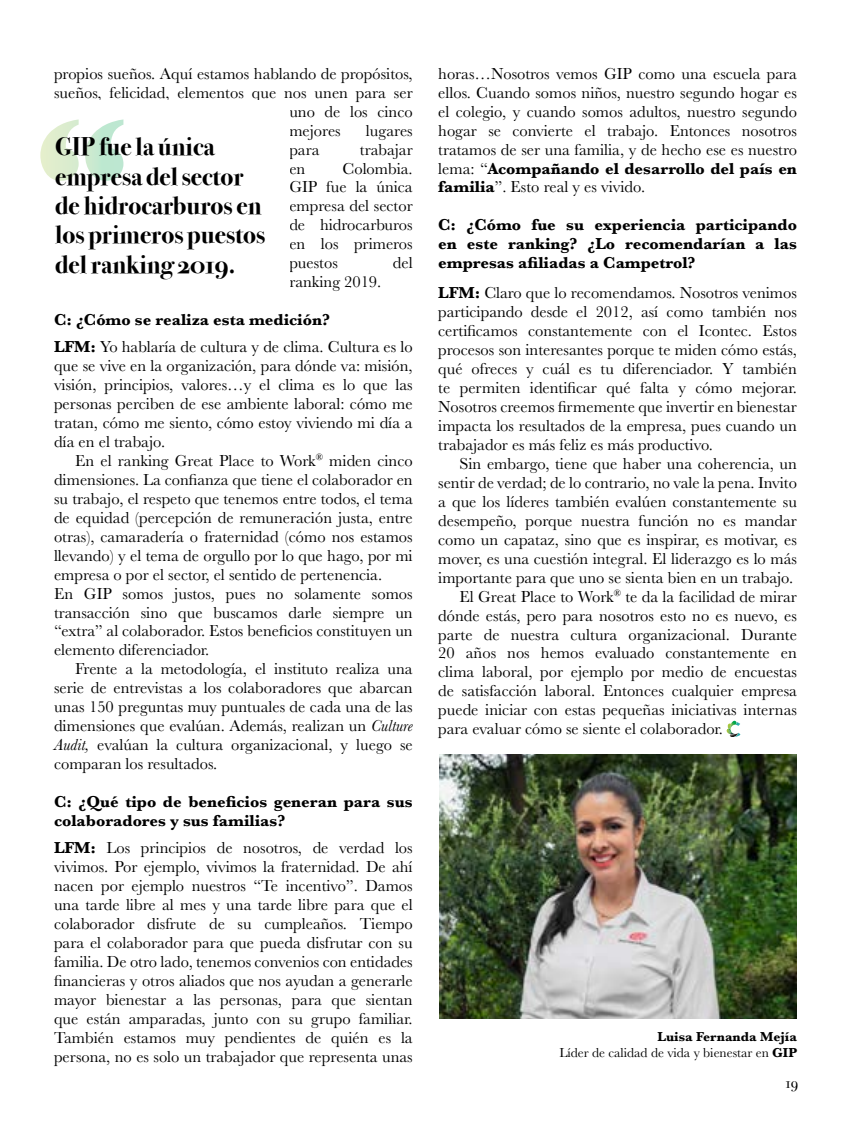
<style>
.page{position:relative;width:851px;height:1127px;background:#fff}
.page>*{position:absolute;margin:0;border:0;box-sizing:border-box;transform-origin:0 0}
.t1{font:700 166.5px "Gill Sans";color:#fff}
.t2{font:700 25.5px/29.4px "Bodoni Svty Two OSITCTT";color:#000}
.t3{font:16.5px/18.9px "Baskerville";color:#000;text-align:justify}
.t4{font:700 16.5px/18.9px "Baskerville";color:#000;text-align:justify}
.t5{font:15px "Bodoni Svty Two OSITCTT";color:#000}
.t6{font:13.5px/15.5px "Baskerville";color:#000;text-align:right}
.s1{font-weight:700}
.s2{font-style:italic}
</style>
<div class="page">
<svg style="left:726px;top:721px;width:14px;height:16px"></svg>
<img style="left:439px;top:754px;width:357px;height:264px">
<p class="t3" style="left:54px;top:64px;width:360px">propios sueños. Aquí estamos hablando de propósitos,</p>
<p class="t3" style="left:54px;top:83px;width:360px">sueños, felicidad, elementos que nos unen para ser</p>
<p class="t3" style="left:289px;top:102px;width:125px">uno de los cinco</p>
<p class="t3" style="left:289px;top:121px;width:53px">mejores</p>
<p class="t3" style="left:366px;top:121px;width:48px">lugares</p>
<p class="t3" style="left:289px;top:140px;width:32px">para</p>
<p class="t3" style="left:360px;top:140px;width:54px">trabajar</p>
<p class="t3" style="left:289px;top:159px;width:17px">en</p>
<h1 class="t1" style="left:34px;top:45px;width:95px">“</h1>
<h2 class="t2" style="left:55px;top:132px;width:211px">GIP fue la única empresa del sector de hidrocarburos en los primeros puestos del ranking 2019.</h2>
<p class="t3" style="left:289px;top:159px;width:125px;text-indent:53px">Colombia.<br>GIP fue la única empresa del sector de hidrocarburos en los primeros puestos</p>
<p class="t3" style="left:393px;top:254px;width:21px">del</p>
<p class="t3" style="left:289px;top:273px;width:93px">ranking 2019.</p>
<p class="t3" style="left:54px;top:307px;width:360px;line-height:26.5px"><span class="s1">C: ¿Cómo se realiza esta medición?<br>LFM:</span> Yo hablaría de cultura y de clima. Cultura es lo</p>
<p class="t3" style="left:54px;top:356px;width:360px">que se vive en la organización, para dónde va: misión, visión, principios, valores…y el clima es lo que las personas perciben de ese ambiente laboral: cómo me tratan, cómo me siento, cómo estoy viviendo mi día a día en el trabajo.</p>
<p class="t3" style="left:54px;top:451px;width:360px;text-align:left;text-indent:21px">En el ranking Great Place to Work<sup>®</sup> miden cinco dimensiones. La confianza que tiene el colaborador en su trabajo, el respeto que tenemos entre todos, el tema de equidad (percepción de remuneración justa, entre otras), camaradería o fraternidad (cómo nos estamos llevando) y el tema de orgullo por lo que hago, por mi empresa o por el sector, el sentido de pertenencia.<br>En GIP somos justos, pues no solamente somos transacción sino que buscamos darle siempre un “extra” al colaborador. Estos beneficios constituyen un elemento diferenciador.</p>
<p class="t3" style="left:54px;top:660px;width:360px;text-indent:21px">Frente a la metodología, el instituto realiza una serie de entrevistas a los colaboradores que abarcan unas 150 preguntas muy puntuales de cada una de las dimensiones que evalúan. Además, realizan un <span class="s2">Culture Audit,</span> evalúan la cultura organizacional, y luego se comparan los resultados.</p>
<p class="t4" style="left:54px;top:792px;width:360px">C: ¿Qué tipo de beneficios generan para sus colaboradores y sus familias?</p>
<p class="t3" style="left:54px;top:838px;width:360px"><span class="s1">LFM:</span> Los principios de nosotros, de verdad los vivimos. Por ejemplo, vivimos la fraternidad. De ahí nacen por ejemplo nuestros “Te incentivo”. Damos una tarde libre al mes y una tarde libre para que el colaborador disfrute de su cumpleaños. Tiempo para el colaborador para que pueda disfrutar con su familia. De otro lado, tenemos convenios con entidades financieras y otros aliados que nos ayudan a generarle mayor bienestar a las personas, para que sientan que están amparadas, junto con su grupo familiar.<br>También estamos muy pendientes de quién es la persona, no es solo un trabajador que representa unas</p>
<p class="t3" style="left:438px;top:64px;width:360px">horas…Nosotros vemos GIP como una escuela para ellos. Cuando somos niños, nuestro segundo hogar es el colegio, y cuando somos adultos, nuestro segundo hogar se convierte el trabajo. Entonces nosotros tratamos de ser una familia, y de hecho ese es nuestro lema: “<span class="s1">Acompañando el desarrollo del país en familia</span>”. Esto real y es vivido.</p>
<p class="t4" style="left:438px;top:216px;width:360px">C: ¿Cómo fue su experiencia participando en este ranking? ¿Lo recomendarían a las empresas afiliadas a Campetrol?</p>
<p class="t3" style="left:438px;top:283px;width:360px"><span class="s1">LFM:</span> Claro que lo recomendamos. Nosotros venimos participando desde el 2012, así como también nos certificamos constantemente con el Icontec. Estos procesos son interesantes porque te miden cómo estás, qué ofreces y cuál es tu diferenciador. Y también te permiten identificar qué falta y cómo mejorar.<br>Nosotros creemos firmemente que invertir en bienestar impacta los resultados de la empresa, pues cuando un trabajador es más feliz es más productivo.</p>
<p class="t3" style="left:459px;top:454px;width:339px">Sin embargo, tiene que haber una coherencia, un</p>
<p class="t3" style="left:438px;top:473px;width:360px">sentir de verdad; de lo contrario, no vale la pena. Invito</p>
<p class="t3" style="left:438px;top:492px;width:360px">a que los líderes también evalúen constantemente su</p>
<p class="t3" style="left:438px;top:511px;width:360px">desempeño, porque nuestra función no es mandar</p>
<p class="t3" style="left:438px;top:530px;width:360px">como un capataz, sino que es inspirar, es motivar, es</p>
<p class="t3" style="left:438px;top:549px;width:360px">mover, es una cuestión integral. El liderazgo es lo más</p>
<p class="t3" style="left:438px;top:568px;width:356px">importante para que uno se sienta bien en un trabajo.</p>
<p class="t3" style="left:459px;top:587px;width:339px">El Great Place to Work<sup>®</sup> te da la facilidad de mirar</p>
<p class="t3" style="left:438px;top:606px;width:360px">dónde estás, pero para nosotros esto no es nuevo, es</p>
<p class="t3" style="left:438px;top:625px;width:360px">parte de nuestra cultura organizacional. Durante</p>
<p class="t3" style="left:438px;top:644px;width:360px">20 años nos hemos evaluado constantemente en</p>
<p class="t3" style="left:438px;top:663px;width:360px">clima laboral, por ejemplo por medio de encuestas</p>
<p class="t3" style="left:438px;top:682px;width:360px">de satisfacción laboral. Entonces cualquier empresa</p>
<p class="t3" style="left:438px;top:701px;width:360px">puede iniciar con estas pequeñas iniciativas internas</p>
<p class="t3" style="left:438px;top:720px;width:286px">para evaluar cómo se siente el colaborador.</p>
<p class="t6" style="left:559px;top:1029px;width:239px"><span class="s1">Luisa Fernanda Mejía<br></span>Líder de calidad de vida y bienestar en <span class="s1">GIP</span></p>
<p class="t5" style="left:785px;top:1074px;width:14px">19</p>
</div>
